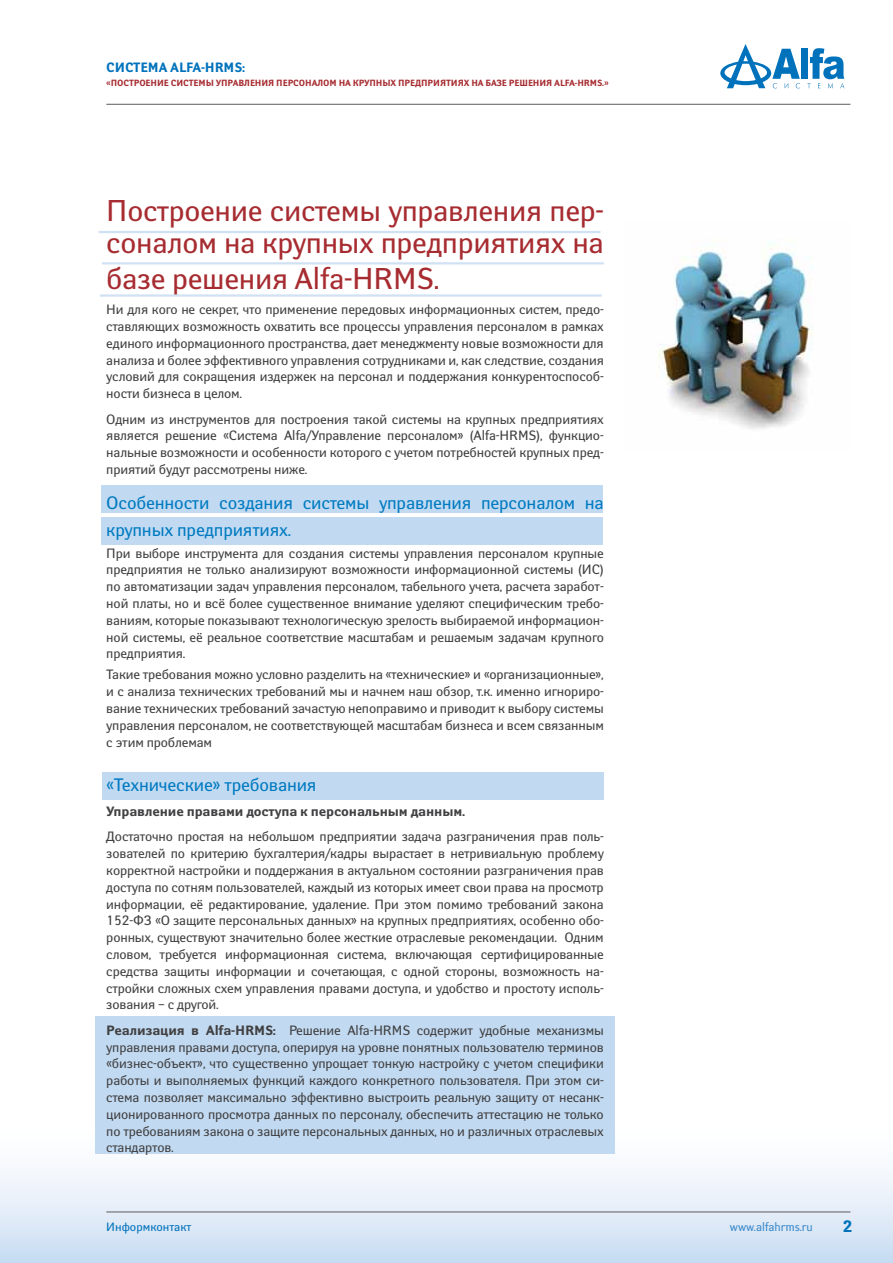
<style>
.page{position:relative;width:893px;height:1263px;background:#fff}
.page>*{position:absolute;margin:0;border:0;box-sizing:border-box;transform-origin:0 0}
.t1{font:30px/31.5px "Yanus C";letter-spacing:-.01em;color:#a72c31}
.t2{font:18px/27px "Yanus C";letter-spacing:-.01em;color:#007ac1}
.t3{font:700 16.5px "Yanus C";color:#0072bc}
.t4{font:13.5px/16.8px "Yanus C";letter-spacing:-.01em;color:#414042;text-align:justify}
.t5{font:700 13.5px "Yanus C";letter-spacing:-.01em;color:#414042}
.t6{font:700 13.5px "Yanus C";letter-spacing:-.01em;color:#0072bc}
.t7{font:12px "Yanus C";color:#3a89c9}
.t8{font:12px "Yanus C";color:#0072bc}
.t9{font:700 9px "Yanus C";letter-spacing:-.01em;color:#a72c31}
.s1{font-weight:700}
</style>
<div class="page">
<svg style="left:0;top:1016px;width:893px;height:247px"></svg>
<hr style="left:106px;top:104px;width:744px;height:1px;background:#636466">
<div style="left:801px;top:49px;width:7px;height:30px;background:#0072bc"></div>
<svg style="left:807px;top:48px;width:37px;height:40px"></svg>
<svg style="left:720px;top:44px;width:80px;height:44px"></svg>
<hr style="left:106px;top:1211px;width:744px;height:1px;background:#636466">
<div style="left:95px;top:1016px;width:519px;height:138px;background:#c2daf1"></div>
<div style="left:102px;top:772px;width:502px;height:27px;background:#c2daf1"></div>
<div style="left:101px;top:517px;width:502px;height:28px;background:#c2daf1"></div>
<div style="left:101px;top:486px;width:502px;height:27px;background:#c2daf1"></div>
<img style="left:658px;top:240px;width:155px;height:189px">
<hr style="left:102px;top:262px;width:502px;height:2px;background:#d0e1f4">
<hr style="left:99px;top:231px;width:501px;height:2px;background:#d0e1f4">
<hr style="left:100px;top:294px;width:502px;height:3px;background:#d0e1f4">
<p class="t6" style="left:106px;top:60px;width:140px">СИСТЕМА ALFA-HRMS:</p>
<p class="t9" style="left:106px;top:78px;width:504px">«ПОСТРОЕНИЕ СИСТЕМЫ УП РАВЛЕНИЯ П ЕРСОНАЛОМ НА КРУП НЫХ П РЕДП РИЯТИЯХ НА БАЗЕ РЕШЕНИЯ ALFA-HRMS.»</p>
<h1 class="t1" style="left:106px;top:195px;width:499px">Построение системы управления пер&shy;соналом на крупных предприятиях на</h1>
<h1 class="t1" style="left:106px;top:263px;width:335px">базе решения Alfa-HRMS.</h1>
<p class="t4" style="left:106px;top:301px;width:499px">Ни для кого не секрет, что применение передовых информационных систем, предо&shy;ставляющих возможность охватить все процессы управления персоналом в рамках единого информационного пространства, дает менеджменту новые возможности для анализа и более эффективного управления сотрудниками и, как следствие, создания условий для сокращения издержек на персонал и поддержания конкурентоспособ&shy;ности бизнеса в целом.</p>
<p class="t4" style="left:106px;top:410px;width:499px">Одним из инструментов для построения такой системы на крупных предприятиях является решение «Система Alfa/Управление персоналом» (Alfa-HRMS), функцио&shy;нальные возможности и особенности которого с учетом потребностей крупных пред&shy;приятий будут рассмотрены ниже.</p>
<h2 class="t2" style="left:106px;top:490px;width:499px">Особенности создания системы управления персоналом на крупных предприятиях.</h2>
<p class="t4" style="left:106px;top:544px;width:499px">При выборе инструмента для создания системы управления персоналом крупные предприятия не только анализируют возможности информационной системы (ИС) по автоматизации задач управления персоналом, табельного учета, расчета заработ&shy;ной платы, но и всё более существенное внимание уделяют специфическим требо&shy;ваниям, которые показывают технологическую зрелость выбираемой информацион&shy;ной системы, её реальное соответствие масштабам и решаемым задачам крупного предприятия.</p>
<p class="t4" style="left:106px;top:666px;width:499px">Такие требования можно условно разделить на «технические» и «организационные», и с анализа технических требований мы и начнем наш обзор, т.к. именно игнориро&shy;вание технических требований зачастую непоправимо и приводит к выбору системы управления персоналом, не соответствующей масштабам бизнеса и всем связанным с этим проблемам</p>
<h2 class="t2" style="left:106px;top:771px;width:212px">«Технические» требования</h2>
<p class="t5" style="left:106px;top:804px;width:361px">УПРАВЛЕНИЕ ПРАВАМИ ДОСТУПА К ПЕРСОНАЛЬНЫМ ДАННЫМ.</p>
<p class="t4" style="left:106px;top:828px;width:499px">Достаточно простая на небольшом предприятии задача разграничения прав поль&shy;зователей по критерию бухгалтерия/кадры вырастает в нетривиальную проблему корректной настройки и поддержания в актуальном состоянии разграничения прав доступа по сотням пользователей, каждый из которых имеет свои права на просмотр информации, её редактирование, удаление. При этом помимо требований закона 152-ФЗ «О защите персональных данных» на крупных предприятиях, особенно обо&shy;ронных, существуют значительно более жесткие отраслевые рекомендации. Одним словом, требуется информационная система, включающая сертифицированные средства защиты информации и сочетающая, с одной стороны, возможность на&shy;стройки сложных схем управления правами доступа, и удобство и простоту исполь&shy;зования – с другой.</p>
<p class="t4" style="left:106px;top:1021px;width:499px"><span class="s1">РЕАЛИЗАЦИЯ В ALFA-HRMS:</span> Решение Alfa-HRMS содержит удобные механизмы управления правами доступа, оперируя на уровне понятных пользователю терминов «бизнес-объект», что существенно упрощает тонкую настройку с учетом специфики работы и выполняемых функций каждого конкретного пользователя. При этом си&shy;стема позволяет максимально эффективно выстроить реальную защиту от несанк&shy;ционированного просмотра данных по персоналу, обеспечить аттестацию не только по требованиям закона о защите персональных данных, но и различных отраслевых стандартов.</p>
<p class="t8" style="left:106px;top:1220px;width:87px">Информконтакт</p>
<p class="t7" style="left:730px;top:1220px;width:84px">www.alfahrms.ru</p>
<p class="t3" style="left:842px;top:1216px;width:12px">2</p>
</div>
